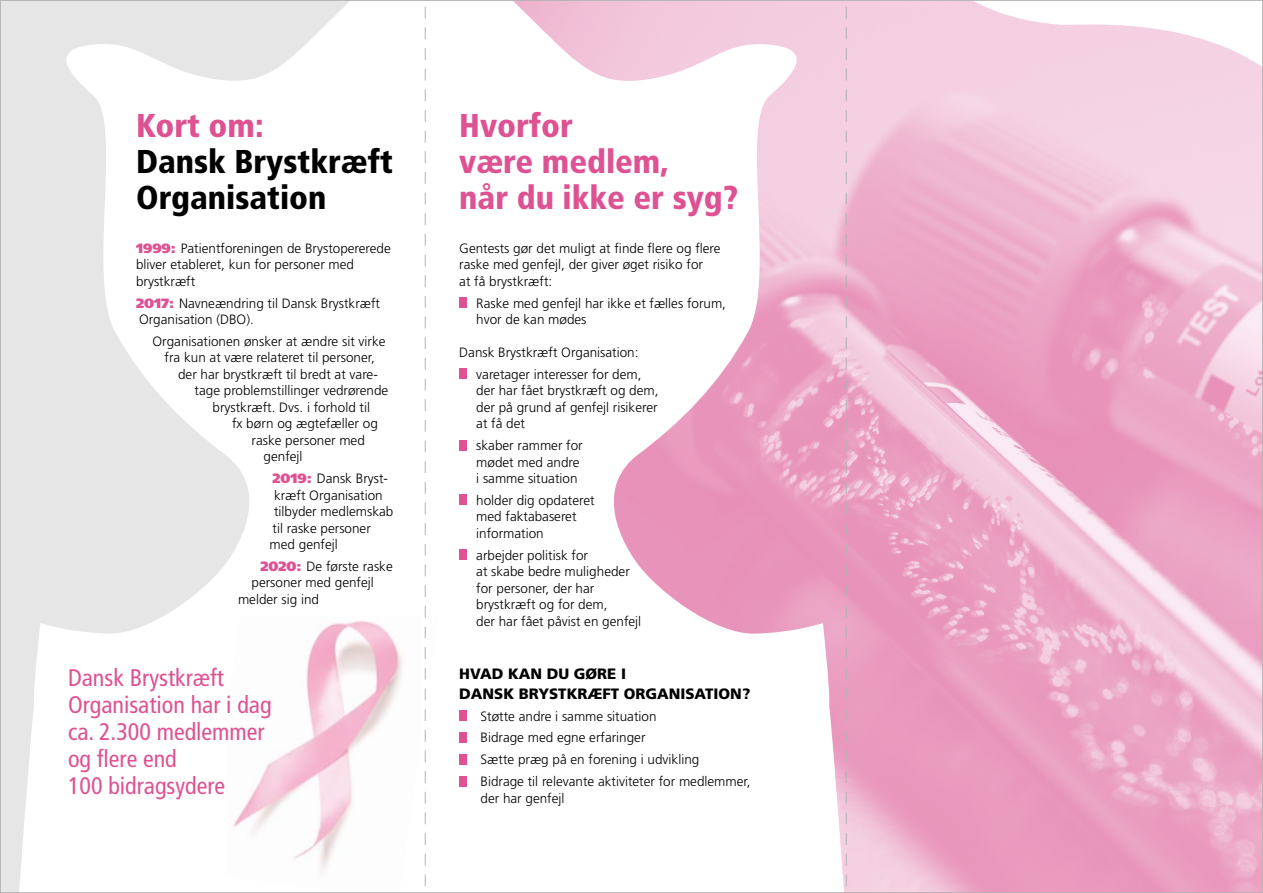
<style>
.page{position:relative;width:1263px;height:893px;background:#fff}
.page>*{position:absolute;margin:0;border:0;box-sizing:border-box;transform-origin:0 0}
.t1{font:900 condensed 33px/36px "Frutiger";color:#de5192}
.t2{font:900 condensed 33px/36px "Frutiger";color:#000}
.t3{font:condensed 24px/27px "Frutiger";color:#de5192}
.t4{font:900 15px/19.5px "Frutiger";color:#000}
.t5{font:300 13.5px/16.5px "Frutiger";color:#000}
.s1{font-weight:900;color:#de5192}
</style>
<div class="page">
<svg style="left:2px;top:2px;width:465px;height:889px"></svg>
<img style="left:514px;top:2px;width:747px;height:889px">
<svg style="left:425px;top:0;width:1px;height:893px"></svg>
<svg style="left:846px;top:0;width:1px;height:893px"></svg>
<h1 class="t1" style="left:136px;top:108px;width:129px">Kort om:</h1>
<h1 class="t2" style="left:136px;top:144px;width:258px">Dansk Brystkræft<br>Organisation</h1>
<p class="t5" style="left:136px;top:240px;width:256px"><span class="s1">1999:</span> Patientforeningen de Brystopererede bliver etableret, kun for personer med brystkræft</p>
<p class="t5" style="left:136px;top:295px;width:245px"><span class="s1">2017:</span> Navneændring til Dansk Brystkræft<br>Organisation (DBO).</p>
<p class="t5" style="left:153px;top:333px;width:235px">Organisationen ønsker at ændre sit virke</p>
<p class="t5" style="left:165px;top:349px;width:212px">fra kun at være relateret til personer,</p>
<p class="t5" style="left:178px;top:366px;width:201px">der har brystkræft til bredt at vare-</p>
<p class="t5" style="left:195px;top:382px;width:195px">tage problemstillinger vedrørende</p>
<p class="t5" style="left:213px;top:399px;width:159px">brystkræft. Dvs. i forhold til</p>
<p class="t5" style="left:232px;top:415px;width:147px">fx børn og ægtefæller og</p>
<p class="t5" style="left:252px;top:432px;width:115px">raske personer med</p>
<p class="t5" style="left:264px;top:448px;width:41px">genfejl</p>
<p class="t5" style="left:273px;top:470px;width:117px"><span class="s1">2019:</span> Dansk Bryst-</p>
<p class="t5" style="left:274px;top:487px;width:110px">kræft Organisation</p>
<p class="t5" style="left:274px;top:503px;width:121px">tilbyder medlemskab</p>
<p class="t5" style="left:273px;top:520px;width:100px">til raske personer</p>
<p class="t5" style="left:270px;top:536px;width:70px">med genfejl</p>
<p class="t5" style="left:261px;top:558px;width:134px"><span class="s1">2020:</span> De første raske</p>
<p class="t5" style="left:252px;top:574px;width:124px">personer med genfejl</p>
<p class="t5" style="left:238px;top:591px;width:83px">melder sig ind</p>
<h2 class="t3" style="left:68px;top:664px;width:205px">Dansk Brystkræft<br>Organisation har i dag ca. 2.300 medlemmer og flere end<br>100 bidragsydere</h2>
<h1 class="t1" style="left:459px;top:108px;width:280px">Hvorfor<br>være medlem,<br>når du ikke er syg?</h1>
<p class="t5" style="left:459px;top:240px;width:263px">Gentests gør det muligt at finde flere og flere raske med genfejl, der giver øget risiko for<br>at få brystkræft:</p>
<p class="t5" style="left:476px;top:295px;width:251px">Raske med genfejl har ikke et fælles forum, hvor de kan mødes</p>
<p class="t5" style="left:459px;top:341px;width:184px;line-height:21.8px;text-align:right">Dansk Brystkræft Organisation: varetager interesser for dem,</p>
<p class="t5" style="left:476px;top:382px;width:184px;text-align:justify">der har fået brystkræft og dem, der på grund af genfejl risikerer at få det</p>
<p class="t5" style="left:476px;top:437px;width:108px">skaber rammer for mødet med andre i samme situation</p>
<p class="t5" style="left:476px;top:492px;width:120px">holder dig opdateret med faktabaseret information</p>
<p class="t5" style="left:476px;top:547px;width:167px">arbejder politisk for<br>at skabe bedre muligheder for personer, der har brystkræft og for dem,<br>der har fået påvist en genfejl</p>
<p class="t4" style="left:459px;top:664px;width:293px">HVAD KAN DU GØRE I<br>DANSK BRYSTKRÆFT ORGANISATION?</p>
<p class="t5" style="left:480px;top:705px;width:271px;line-height:21.8px">Støtte andre i samme situation<br>Bidrage med egne erfaringer<br>Sætte præg på en forening i udvikling<br>Bidrage til relevante aktiviteter for medlemmer,</p>
<p class="t5" style="left:480px;top:790px;width:86px">der har genfejl</p>
</div>
